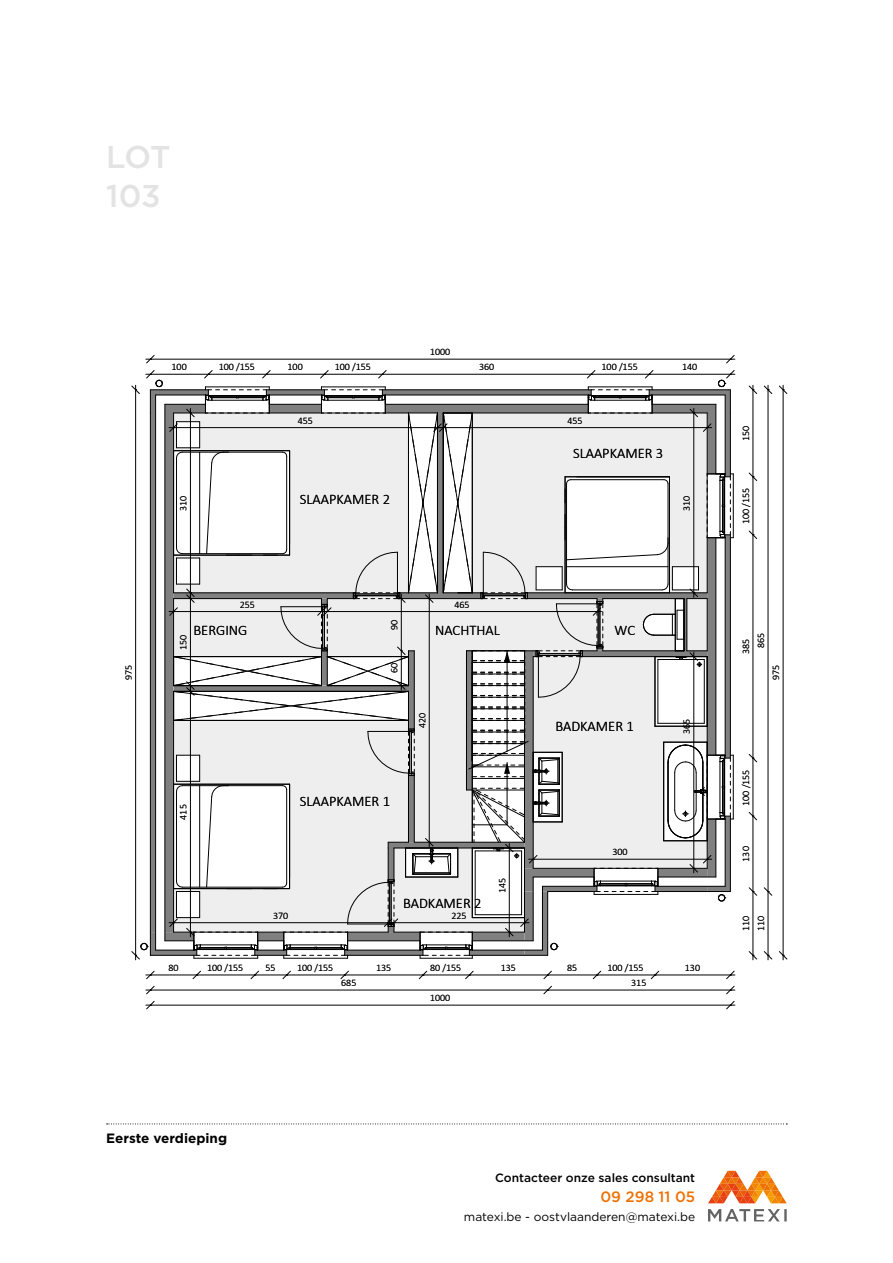
<style>
.page{position:relative;width:893px;height:1263px;background:#fff}
.page>*{position:absolute;margin:0;border:0;box-sizing:border-box;transform-origin:0 0}
.t1{font:500 31.5px/39px "Gotham";letter-spacing:-.025em;color:#e3e3e3}
.t2{font:500 15px "Gotham";color:#ee7203}
.t3{font:300 14.7px "Calibri";color:#000}
.t4{font:700 13.5px "Gotham";color:#000}
.t5{font:12px "Gotham";color:#000}
.t6{font:500 12px "Gotham";color:#000}
.t7{font:300 9.9px "Calibri";color:#000}
</style>
<div class="page">
<svg style="left:107px;top:1123px;width:680px;height:1px"></svg>
<hr style="left:655px;top:975px;width:80px;height:1px;background:#000">
<svg style="left:726px;top:971px;width:9px;height:8px"></svg>
<hr style="left:597px;top:975px;width:58px;height:1px;background:#000">
<svg style="left:651px;top:971px;width:8px;height:8px"></svg>
<hr style="left:548px;top:975px;width:49px;height:1px;background:#000">
<svg style="left:593px;top:971px;width:8px;height:8px"></svg>
<hr style="left:469px;top:975px;width:79px;height:1px;background:#000">
<svg style="left:543px;top:971px;width:9px;height:8px"></svg>
<hr style="left:423px;top:975px;width:46px;height:1px;background:#000">
<svg style="left:465px;top:971px;width:9px;height:8px"></svg>
<hr style="left:345px;top:975px;width:78px;height:1px;background:#000">
<svg style="left:419px;top:971px;width:8px;height:8px"></svg>
<hr style="left:287px;top:975px;width:58px;height:1px;background:#000">
<svg style="left:340px;top:971px;width:9px;height:8px"></svg>
<hr style="left:255px;top:975px;width:32px;height:1px;background:#000">
<svg style="left:282px;top:971px;width:9px;height:8px"></svg>
<hr style="left:197px;top:975px;width:58px;height:1px;background:#000">
<svg style="left:251px;top:971px;width:8px;height:8px"></svg>
<hr style="left:146px;top:975px;width:51px;height:1px;background:#000">
<svg style="left:193px;top:971px;width:8px;height:8px"></svg>
<svg style="left:146px;top:971px;width:9px;height:8px"></svg>
<hr style="left:548px;top:990px;width:187px;height:1px;background:#000">
<svg style="left:726px;top:986px;width:9px;height:8px"></svg>
<hr style="left:146px;top:990px;width:402px;height:1px;background:#000">
<svg style="left:543px;top:986px;width:9px;height:8px"></svg>
<svg style="left:146px;top:986px;width:9px;height:8px"></svg>
<hr style="left:146px;top:1005px;width:589px;height:1px;background:#000">
<svg style="left:726px;top:1001px;width:9px;height:8px"></svg>
<svg style="left:146px;top:1001px;width:9px;height:8px"></svg>
<hr style="left:753px;top:385px;width:1px;height:92px;background:#000">
<svg style="left:749px;top:386px;width:8px;height:8px"></svg>
<hr style="left:753px;top:477px;width:1px;height:58px;background:#000">
<svg style="left:749px;top:473px;width:8px;height:8px"></svg>
<hr style="left:753px;top:535px;width:1px;height:223px;background:#000">
<svg style="left:749px;top:531px;width:8px;height:8px"></svg>
<hr style="left:753px;top:758px;width:1px;height:58px;background:#000">
<svg style="left:749px;top:754px;width:8px;height:8px"></svg>
<hr style="left:753px;top:816px;width:1px;height:75px;background:#000">
<svg style="left:749px;top:812px;width:8px;height:8px"></svg>
<hr style="left:753px;top:891px;width:1px;height:69px;background:#000">
<svg style="left:749px;top:887px;width:8px;height:9px"></svg>
<svg style="left:749px;top:951px;width:8px;height:8px"></svg>
<hr style="left:768px;top:891px;width:1px;height:69px;background:#000">
<svg style="left:764px;top:951px;width:8px;height:8px"></svg>
<hr style="left:768px;top:385px;width:1px;height:506px;background:#000">
<svg style="left:764px;top:887px;width:8px;height:9px"></svg>
<svg style="left:764px;top:386px;width:8px;height:8px"></svg>
<hr style="left:783px;top:385px;width:1px;height:575px;background:#000">
<svg style="left:779px;top:951px;width:8px;height:8px"></svg>
<svg style="left:779px;top:386px;width:8px;height:8px"></svg>
<hr style="left:146px;top:359px;width:589px;height:1px;background:#000">
<svg style="left:726px;top:355px;width:9px;height:8px"></svg>
<svg style="left:146px;top:355px;width:9px;height:8px"></svg>
<hr style="left:135px;top:385px;width:1px;height:575px;background:#000">
<svg style="left:131px;top:370px;width:604px;height:589px"></svg>
<svg style="left:708px;top:1171px;width:79px;height:32px"></svg>
<svg style="left:708px;top:1209px;width:79px;height:12px"></svg>
<h1 class="t1" style="left:106px;top:137px;width:66px">LOT<br>103</h1>
<p class="t7" style="left:122px;top:680px;width:17px;rotate:-90deg">975</p>
<p class="t7" style="left:430px;top:346px;width:22px">1000</p>
<p class="t7" style="left:172px;top:361px;width:17px">100</p>
<p class="t7" style="left:219px;top:361px;width:38px">100 /155</p>
<p class="t7" style="left:219px;top:361px;width:38px">100 /155</p>
<p class="t7" style="left:288px;top:361px;width:17px">100</p>
<p class="t7" style="left:335px;top:361px;width:38px">100 /155</p>
<p class="t7" style="left:335px;top:361px;width:38px">100 /155</p>
<p class="t7" style="left:479px;top:361px;width:17px">360</p>
<p class="t7" style="left:602px;top:361px;width:38px">100 /155</p>
<p class="t7" style="left:602px;top:361px;width:38px">100 /155</p>
<p class="t7" style="left:682px;top:361px;width:17px">140</p>
<p class="t7" style="left:298px;top:414px;width:17px">455</p>
<p class="t7" style="left:567px;top:414px;width:17px">455</p>
<p class="t7" style="left:177px;top:511px;width:17px;rotate:-90deg">310</p>
<h3 class="t3" style="left:300px;top:489px;width:92px">SLAAPKAMER 2</h3>
<h3 class="t3" style="left:573px;top:444px;width:92px">SLAAPKAMER 3</h3>
<p class="t7" style="left:680px;top:511px;width:17px;rotate:-90deg">310</p>
<p class="t7" style="left:177px;top:650px;width:17px;rotate:-90deg">150</p>
<p class="t7" style="left:240px;top:598px;width:17px">255</p>
<p class="t7" style="left:454px;top:598px;width:17px">465</p>
<p class="t7" style="left:388px;top:630px;width:12px;rotate:-90deg">90</p>
<p class="t7" style="left:388px;top:673px;width:12px;rotate:-90deg">60</p>
<h3 class="t3" style="left:193px;top:621px;width:56px">BERGING</h3>
<h3 class="t3" style="left:435px;top:621px;width:66px">NACHTHAL</h3>
<h3 class="t3" style="left:435px;top:621px;width:66px">NACHTHAL</h3>
<h3 class="t3" style="left:614px;top:621px;width:22px">WC</h3>
<p class="t7" style="left:416px;top:728px;width:17px;rotate:-90deg">420</p>
<h3 class="t3" style="left:555px;top:717px;width:80px">BADKAMER 1</h3>
<p class="t7" style="left:177px;top:819px;width:17px;rotate:-90deg">415</p>
<h3 class="t3" style="left:300px;top:792px;width:92px">SLAAPKAMER 1</h3>
<h3 class="t3" style="left:403px;top:894px;width:80px">BADKAMER 2</h3>
<p class="t7" style="left:273px;top:909px;width:17px">370</p>
<p class="t7" style="left:451px;top:909px;width:17px">225</p>
<p class="t7" style="left:496px;top:893px;width:17px;rotate:-90deg">145</p>
<p class="t7" style="left:612px;top:846px;width:17px">300</p>
<p class="t7" style="left:680px;top:734px;width:17px;rotate:-90deg">365</p>
<p class="t7" style="left:168px;top:962px;width:12px">80</p>
<p class="t7" style="left:207px;top:962px;width:38px">100 /155</p>
<p class="t7" style="left:207px;top:962px;width:38px">100 /155</p>
<p class="t7" style="left:266px;top:962px;width:12px">55</p>
<p class="t7" style="left:297px;top:962px;width:38px">100 /155</p>
<p class="t7" style="left:297px;top:962px;width:38px">100 /155</p>
<p class="t7" style="left:376px;top:962px;width:17px">135</p>
<p class="t7" style="left:430px;top:962px;width:33px">80 /155</p>
<p class="t7" style="left:501px;top:962px;width:17px">135</p>
<p class="t7" style="left:567px;top:962px;width:12px">85</p>
<p class="t7" style="left:607px;top:962px;width:38px">100 /155</p>
<p class="t7" style="left:607px;top:962px;width:38px">100 /155</p>
<p class="t7" style="left:685px;top:962px;width:17px">130</p>
<p class="t7" style="left:341px;top:977px;width:17px">685</p>
<p class="t7" style="left:631px;top:977px;width:17px">315</p>
<p class="t7" style="left:430px;top:992px;width:22px">1000</p>
<p class="t7" style="left:740px;top:441px;width:17px;rotate:-90deg">150</p>
<p class="t7" style="left:740px;top:524px;width:38px;rotate:-90deg">100 /155</p>
<p class="t7" style="left:740px;top:524px;width:38px;rotate:-90deg">100 /155</p>
<p class="t7" style="left:740px;top:654px;width:17px;rotate:-90deg">385</p>
<p class="t7" style="left:755px;top:648px;width:17px;rotate:-90deg">865</p>
<p class="t7" style="left:770px;top:680px;width:17px;rotate:-90deg">975</p>
<p class="t7" style="left:740px;top:806px;width:38px;rotate:-90deg">100 /155</p>
<p class="t7" style="left:740px;top:806px;width:38px;rotate:-90deg">100 /155</p>
<p class="t7" style="left:740px;top:861px;width:17px;rotate:-90deg">130</p>
<p class="t7" style="left:740px;top:931px;width:17px;rotate:-90deg">110</p>
<p class="t7" style="left:755px;top:931px;width:17px;rotate:-90deg">110</p>
<h3 class="t4" style="left:106px;top:1130px;width:122px">Eerste verdieping</h3>
<p class="t6" style="left:495px;top:1170px;width:201px">Contacteer onze sales consultant</p>
<h2 class="t2" style="left:600px;top:1187px;width:96px">09 298 11 05</h2>
<p class="t5" style="left:464px;top:1209px;width:233px">matexi.be - oostvlaanderen@matexi.be</p>
</div>
